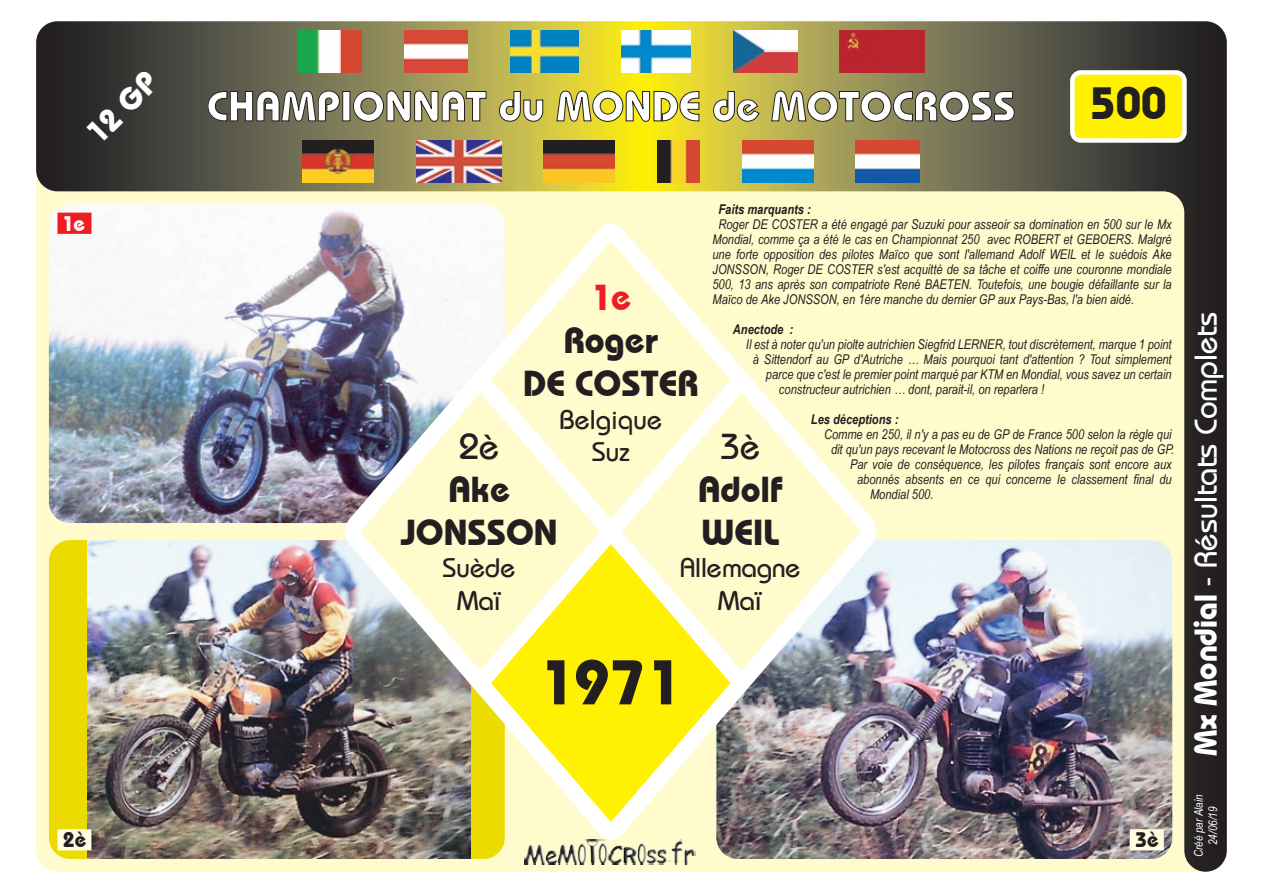
<style>
.page{position:relative;width:1263px;height:893px;background:#fff}
.page>*{position:absolute;margin:0;border:0;box-sizing:border-box;transform-origin:0 0}
.t1{font:700 63px "Bauhaus IT Cby BT";color:#231f20}
.t2{font:700 45px "Bauhaus IT Cby BT";color:#231f20}
.t3{font:700 42px "Bauhaus IT Cby BT";color:#fff}
.t4{font:700 36px/43.2px "Bauhaus IT Cby BT";color:#231f20;text-align:center}
.t5{font:36px "Bauhaus";color:#231f20}
.t6{font:700 36px "Bauhaus IT Cby BT";color:#ee1d23}
.t7{font:31.5px "Bauhaus";color:#fff}
.t8{font:700 31.5px "Bauhaus IT Cby BT";color:#fff}
.t9{font:27px/32.4px "Bauhaus";color:#231f20;text-align:center}
.t10{font:700 21px "Bauhaus IT Cby BT";color:#231f20}
.t11{font:700 21px "Bauhaus IT Cby BT";color:#fff}
.t12{font:italic 13.5px/15px "Arial Narrow";color:#231f20;text-align:justify}
.t13{font:italic 700 13.5px "Arial Narrow";color:#231f20}
.t14{font:italic 12px/14.4px "Arial Narrow";letter-spacing:-.005em;color:#fff;text-align:center}
.s1{font-family:"Bauhaus IT Cby BT";font-weight:700}
</style>
<div class="page">
<img style="left:36px;top:21px;width:1191px;height:851px">
<img style="left:344px;top:221px;width:534px;height:621px">
<svg style="left:360px;top:393px;width:240px;height:277px;background:#f2f0ce"></svg>
<svg style="left:491px;top:241px;width:240px;height:278px;fill:#fffbcc"></svg>
<svg style="left:491px;top:544px;width:240px;height:278px;fill:#fff101"></svg>
<svg style="left:622px;top:393px;width:239px;height:277px;fill:#fffbcc"></svg>
<svg style="left:1068px;top:68px;width:121px;height:72px;background:#f0e529"></svg>
<img style="left:525px;top:840px;width:170px;height:25px">
<div style="left:58px;top:213px;width:34px;height:21px;background:#ee1d23"></div>
<div style="left:57px;top:829px;width:34px;height:21px;background:#fffce0"></div>
<div style="left:1130px;top:829px;width:34px;height:21px;background:#fffce0"></div>
<img style="left:404px;top:30px;width:64px;height:43px">
<img style="left:733px;top:30px;width:64px;height:43px">
<img style="left:510px;top:30px;width:68px;height:43px">
<div style="left:839px;top:30px;width:86px;height:43px;background:#b9242e"></div>
<img style="left:298px;top:30px;width:64px;height:43px">
<img style="left:621px;top:30px;width:70px;height:43px">
<img style="left:657px;top:140px;width:43px;height:43px">
<img style="left:742px;top:140px;width:71px;height:43px">
<img style="left:544px;top:140px;width:71px;height:43px">
<img style="left:416px;top:140px;width:85px;height:43px">
<img style="left:303px;top:140px;width:71px;height:43px">
<img style="left:856px;top:140px;width:64px;height:43px">
<h3 class="t8" style="left:78px;top:125px;width:88px;rotate:-45deg">12 GP</h3>
<h3 class="t3" style="left:207px;top:81px;width:810px">CHAMPIONNAT du MONDE de MOTOCROSS</h3>
<h2 class="t2" style="left:1090px;top:76px;width:78px">500</h2>
<h3 class="t11" style="left:62px;top:210px;width:25px">1e</h3>
<p class="t13" style="left:718px;top:201px;width:94px">Faits marquants :</p>
<p class="t12" style="left:712px;top:216px;width:461px;text-indent:6px">Roger DE COSTER a été engagé par Suzuki pour asseoir sa domination en 500 sur le Mx Mondial, comme ça a été le cas en Championnat 250 avec ROBERT et GEBOERS. Malgré une forte opposition des pilotes Maïco que sont l'allemand Adolf WEIL et le suédois Ake JONSSON, Roger DE COSTER s'est acquitté de sa tâche et coiffe une couronne mondiale 500, 13 ans après son compatriote René BAETEN. Toutefois, une bougie défaillante sur la Maïco de Ake JONSSON, en 1ère manche du dernier GP aux Pays-Bas, l'a bien aidé.</p>
<p class="t13" style="left:733px;top:321px;width:62px">Anectode :</p>
<p class="t12" style="left:746px;top:336px;width:427px">Il est à noter qu'un piolte autrichien Siegfrid LERNER, tout discrètement, marque 1 point</p>
<p class="t12" style="left:753px;top:351px;width:420px">à Sittendorf au GP d'Autriche … Mais pourquoi tant d'attention ? Tout simplement</p>
<p class="t12" style="left:766px;top:366px;width:407px">parce que c'est le premier point marqué par KTM en Mondial, vous savez un certain</p>
<p class="t12" style="left:779px;top:381px;width:267px">constructeur autrichien … dont, parait-il, on reparlera !</p>
<p class="t13" style="left:811px;top:411px;width:89px">Les déceptions :</p>
<p class="t12" style="left:824px;top:426px;width:349px">Comme en 250, il n'y a pas eu de GP de France 500 selon la règle qui</p>
<p class="t12" style="left:831px;top:441px;width:345px">dit qu'un pays recevant le Motocross des Nations ne reçoit pas de GP.</p>
<p class="t12" style="left:850px;top:456px;width:323px">Par voie de conséquence, les pilotes français sont encore aux</p>
<p class="t12" style="left:857px;top:471px;width:316px">abonnés absents en ce qui concerne le classement final du</p>
<p class="t12" style="left:870px;top:486px;width:65px">Mondial 500.</p>
<h3 class="t6" style="left:591px;top:275px;width:42px">1e</h3>
<h3 class="t4" style="left:523px;top:318px;width:177px">Roger<br>DE COSTER</h3>
<h3 class="t9" style="left:560px;top:402px;width:104px">Belgique</h3>
<h3 class="t5" style="left:459px;top:424px;width:42px">2è</h3>
<h3 class="t9" style="left:592px;top:435px;width:39px">Suz</h3>
<h3 class="t4" style="left:401px;top:467px;width:158px">Ake<br>JONSSON</h3>
<h3 class="t9" style="left:443px;top:551px;width:74px">Suède<br>Maï</h3>
<h3 class="t5" style="left:720px;top:424px;width:42px">3è</h3>
<h3 class="t4" style="left:698px;top:467px;width:86px;text-align:left">Adolf<br>WEIL</h3>
<h3 class="t9" style="left:680px;top:551px;width:122px">Allemagne<br>Maï</h3>
<h1 class="t1" style="left:539px;top:644px;width:144px">1971</h1>
<h3 class="t10" style="left:63px;top:827px;width:25px">2è</h3>
<h3 class="t10" style="left:1135px;top:827px;width:25px">3è</h3>
<h3 class="t7" style="left:1186px;top:755px;width:445px;rotate:-90deg"><span class="s1">Mx Mondial</span> - Résultats Complets</h3>
<p class="t14" style="left:1191px;top:857px;width:64px;rotate:-90deg">Créé par Alain<br>24/06/19</p>
</div>
